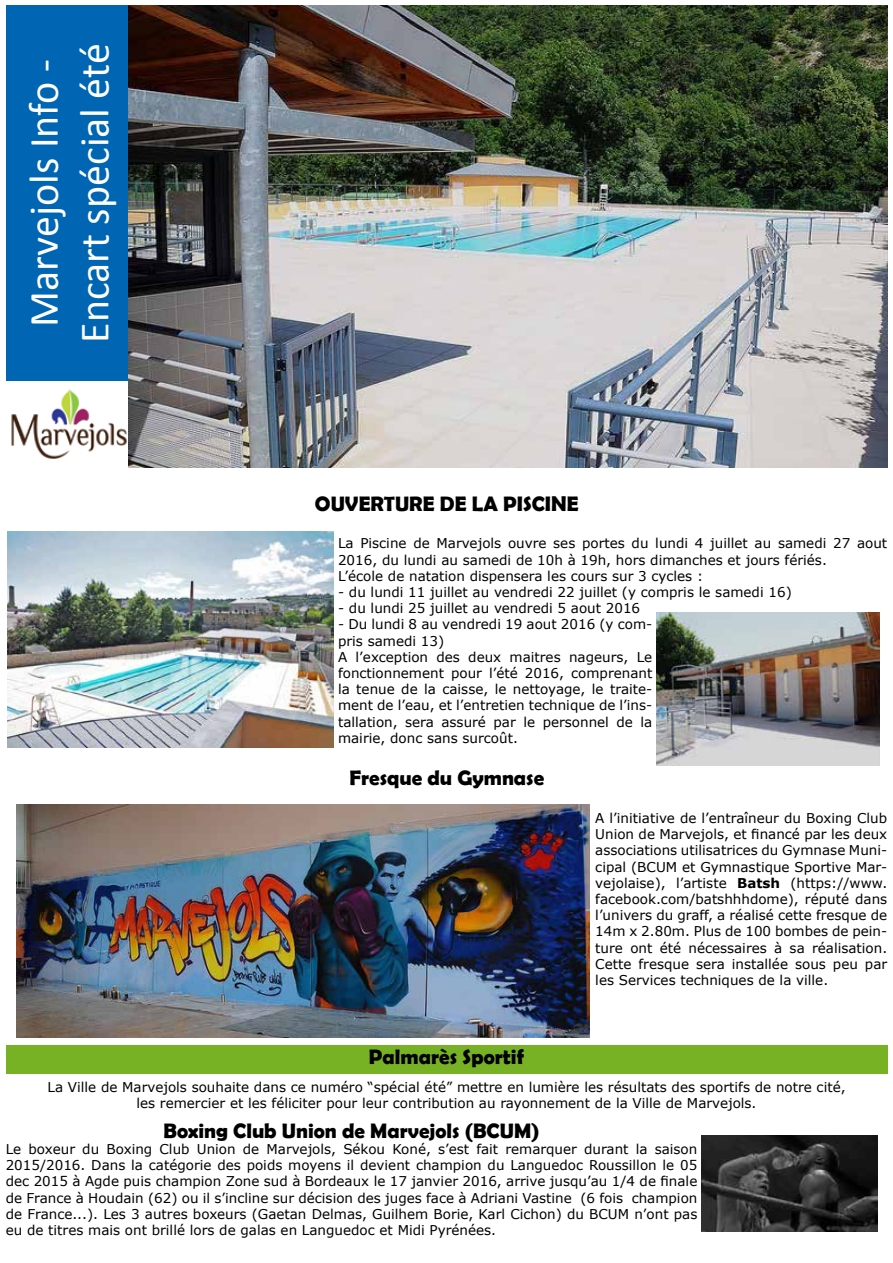
<style>
.page{position:relative;width:893px;height:1263px;background:#fff}
.page>*{position:absolute;margin:0;border:0;box-sizing:border-box;transform-origin:0 0}
.t1{font:42px/50.4px "Calibri";color:#fff;text-align:center}
.t2{font:700 21px "Berlin Sans FB Demi";color:#000}
.t3{font:13.5px/16.2px "Verdana";color:#000}
.s1{font-weight:700}
</style>
<div class="page">
<div style="left:6px;top:5px;width:122px;height:376px;background:#0066b3"></div>
<img style="left:11px;top:389px;width:116px;height:70px">
<img style="left:129px;top:6px;width:758px;height:461px">
<img style="left:7px;top:531px;width:326px;height:217px">
<img style="left:657px;top:613px;width:223px;height:153px">
<img style="left:16px;top:805px;width:573px;height:232px">
<div style="left:6px;top:1045px;width:881px;height:29px;background:#77b224"></div>
<img style="left:702px;top:1135px;width:175px;height:96px">
<h1 class="t1" style="left:19px;top:343px;width:301px;rotate:-90deg">Marvejols Info -<br>Encart spécial été</h1>
<h2 class="t2" style="left:315px;top:491px;width:265px">OUVERTURE DE LA PISCINE</h2>
<p class="t3" style="left:338px;top:535px;width:551px">La Piscine de Marvejols ouvre ses portes du lundi 4 juillet au samedi 27 aout<br>2016, du lundi au samedi de 10h à 19h, hors dimanches et jours fériés.<br>L’école de natation dispensera les cours sur 3 cycles :</p>
<p class="t3" style="left:338px;top:584px;width:455px">- du lundi 11 juillet au vendredi 22 juillet (y compris le samedi 16)</p>
<p class="t3" style="left:338px;top:600px;width:304px">- du lundi 25 juillet au vendredi 5 aout 2016</p>
<p class="t3" style="left:338px;top:616px;width:316px">- Du lundi 8 au vendredi 19 aout 2016 (y com&shy;pris samedi 13)<br>A l’exception des deux maitres nageurs, Le fonctionnement pour l’été 2016, comprenant la tenue de la caisse, le nettoyage, le traite&shy;ment de l’eau, et l’entretien technique de l’ins&shy;tallation, sera assuré par le personnel de la mairie, donc sans surcoût.</p>
<h2 class="t2" style="left:349px;top:766px;width:196px">Fresque du Gymnase</h2>
<p class="t3" style="left:595px;top:810px;width:293px;text-align:justify">A l’initiative de l’entraîneur du Boxing Club Union de Marvejols, et financé par les deux associations utilisatrices du Gymnase Muni&shy;cipal (BCUM et Gymnastique Sportive Mar&shy;vejolaise), l’artiste <span class="s1">Batsh</span> (https://www. facebook.com/batshhhdome), réputé dans l’univers du graff, a réalisé cette fresque de 14m x 2.80m. Plus de 100 bombes de pein&shy;ture ont été nécessaires à sa réalisation.<br>Cette fresque sera installée sous peu par les Services techniques de la ville.</p>
<h2 class="t2" style="left:369px;top:1045px;width:157px">Palmarès Sportif</h2>
<p class="t3" style="left:48px;top:1079px;width:800px;text-align:center">La Ville de Marvejols souhaite dans ce numéro “spécial été” mettre en lumière les résultats des sportifs de notre cité, les remercier et les féliciter pour leur contribution au rayonnement de la Ville de Marvejols.</p>
<h2 class="t2" style="left:164px;top:1118px;width:377px">Boxing Club Union de Marvejols (BCUM)</h2>
<p class="t3" style="left:6px;top:1141px;width:693px;text-align:justify">Le boxeur du Boxing Club Union de Marvejols, Sékou Koné, s’est fait remarquer durant la saison 2015/2016. Dans la catégorie des poids moyens il devient champion du Languedoc Roussillon le 05 dec 2015 à Agde puis champion Zone sud à Bordeaux le 17 janvier 2016, arrive jusqu’au 1/4 de finale de France à Houdain (62) ou il s’incline sur décision des juges face à Adriani Vastine (6 fois champion de France...). Les 3 autres boxeurs (Gaetan Delmas, Guilhem Borie, Karl Cichon) du BCUM n’ont pas eu de titres mais ont brillé lors de galas en Languedoc et Midi Pyrénées.</p>
</div>
